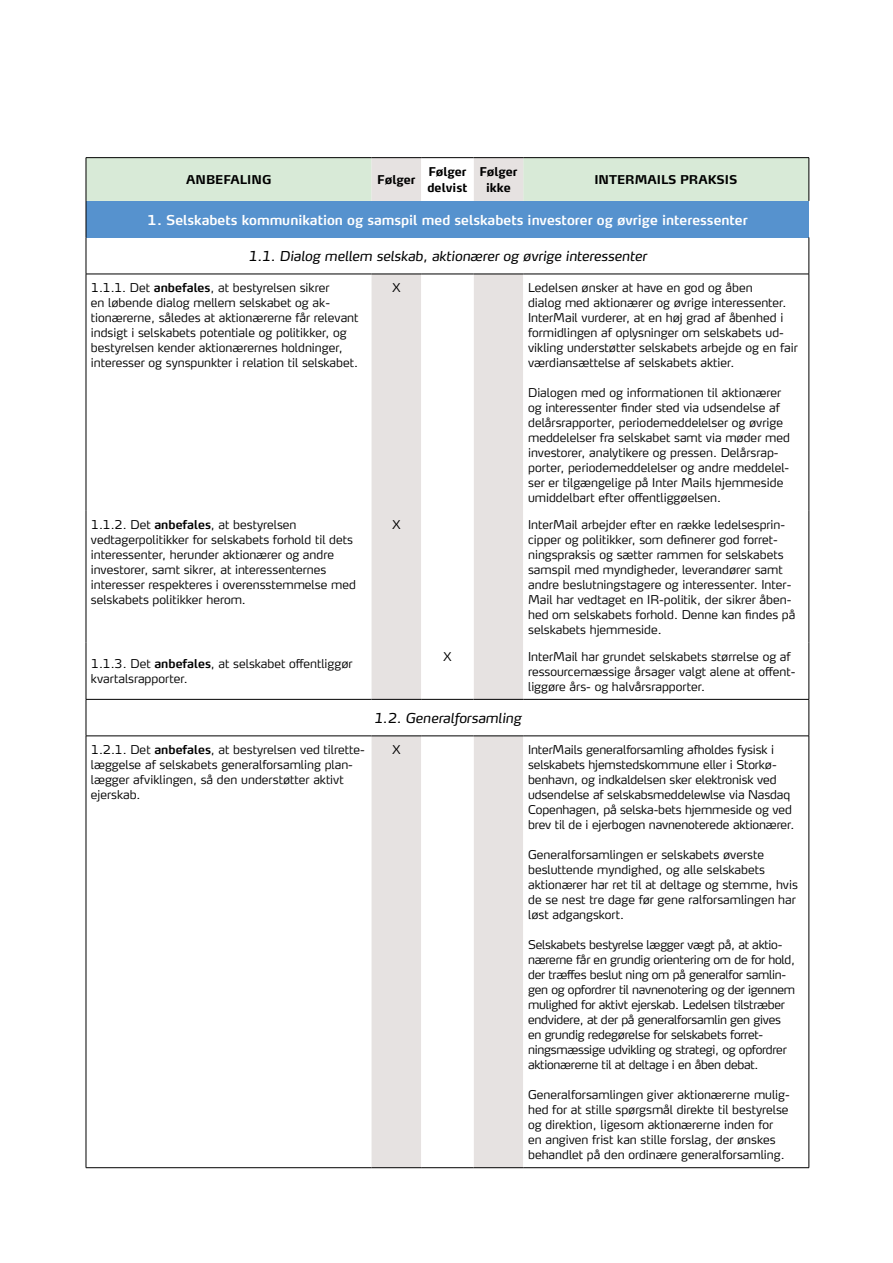
<style>
.page{position:relative;width:893px;height:1263px;background:#fff}
.page>*{position:absolute;margin:0;border:0;box-sizing:border-box;transform-origin:0 0}
.t1{font:600 13.5px "Max TF";color:#fff}
.t2{font:italic 13.5px "Max TF";color:#000}
.t3{font:300 12px/15px "Max TF";color:#000}
.t4{font:300 12px/15px "Max TF";letter-spacing:-.02em;color:#000}
.t5{font:700 12px/16.5px "Max TF";color:#000}
.s1{font-weight:600}
</style>
<div class="page">
<div style="left:87px;top:158px;width:722px;height:43px;background:#d8ead7"></div>
<svg style="left:372px;top:158px;width:151px;height:1009px;background:#e7e3e2"></svg>
<svg style="left:421px;top:158px;width:53px;height:1009px"></svg>
<div style="left:86px;top:201px;width:723px;height:36px;background:#5692ce"></div>
<svg style="left:523px;top:275px;width:286px;height:892px"></svg>
<hr style="left:86px;top:1167px;width:286px;height:1px;background:#000">
<hr style="left:372px;top:1167px;width:49px;height:1px;background:#000">
<hr style="left:421px;top:1167px;width:53px;height:1px;background:#000">
<hr style="left:474px;top:1167px;width:49px;height:1px;background:#000">
<hr style="left:523px;top:1167px;width:286px;height:1px;background:#000">
<hr style="left:86px;top:699px;width:286px;height:1px;background:#000">
<hr style="left:372px;top:699px;width:49px;height:1px;background:#000">
<hr style="left:421px;top:699px;width:53px;height:1px;background:#000">
<hr style="left:474px;top:699px;width:49px;height:1px;background:#000">
<hr style="left:523px;top:699px;width:286px;height:1px;background:#000">
<hr style="left:86px;top:736px;width:286px;height:1px;background:#000">
<hr style="left:372px;top:736px;width:49px;height:1px;background:#000">
<hr style="left:421px;top:736px;width:53px;height:1px;background:#000">
<hr style="left:474px;top:736px;width:49px;height:1px;background:#000">
<hr style="left:523px;top:736px;width:286px;height:1px;background:#000">
<hr style="left:86px;top:274px;width:286px;height:1px;background:#000">
<hr style="left:372px;top:274px;width:49px;height:1px;background:#000">
<hr style="left:421px;top:274px;width:53px;height:1px;background:#000">
<hr style="left:474px;top:274px;width:49px;height:1px;background:#000">
<hr style="left:523px;top:274px;width:286px;height:1px;background:#000">
<hr style="left:86px;top:157px;width:286px;height:1px;background:#000">
<hr style="left:372px;top:157px;width:49px;height:1px;background:#000">
<hr style="left:421px;top:157px;width:53px;height:1px;background:#000">
<hr style="left:474px;top:157px;width:49px;height:1px;background:#000">
<hr style="left:523px;top:157px;width:286px;height:1px;background:#000">
<hr style="left:86px;top:158px;width:1px;height:43px;background:#000">
<hr style="left:809px;top:158px;width:1px;height:43px;background:#000">
<hr style="left:86px;top:237px;width:1px;height:37px;background:#000">
<hr style="left:809px;top:237px;width:1px;height:37px;background:#000">
<hr style="left:86px;top:274px;width:1px;height:237px;background:#000">
<hr style="left:809px;top:274px;width:1px;height:237px;background:#000">
<hr style="left:86px;top:511px;width:1px;height:131px;background:#000">
<hr style="left:809px;top:511px;width:1px;height:131px;background:#000">
<hr style="left:86px;top:642px;width:1px;height:57px;background:#000">
<hr style="left:809px;top:642px;width:1px;height:57px;background:#000">
<hr style="left:86px;top:699px;width:1px;height:37px;background:#000">
<hr style="left:809px;top:699px;width:1px;height:37px;background:#000">
<hr style="left:86px;top:736px;width:1px;height:431px;background:#000">
<hr style="left:809px;top:736px;width:1px;height:431px;background:#000">
<hr style="left:86px;top:201px;width:1px;height:36px;background:#000">
<p class="t5" style="left:186px;top:171px;width:87px">ANBEFALING</p>
<p class="t5" style="left:377px;top:171px;width:40px">Følger</p>
<p class="t5" style="left:427px;top:163px;width:41px">Følger delvist</p>
<p class="t5" style="left:479px;top:163px;width:40px;text-align:center">Følger ikke</p>
<p class="t5" style="left:594px;top:171px;width:145px">INTERMAILS PRAKSIS</p>
<p class="t1" style="left:147px;top:211px;width:602px">1. Selskabets kommunikation og samspil med selskabets investorer og øvrige interessenter</p>
<p class="t2" style="left:248px;top:248px;width:400px">1.1. Dialog mellem selskab, aktionærer og øvrige interessenter</p>
<p class="t3" style="left:91px;top:280px;width:269px">1.1.1. Det <span class="s1">anbefales</span>, at bestyrelsen sikrer<br>en løbende dialog mellem selskabet og ak&shy;tionærerne, således at aktionærerne får relevant indsigt i selskabets potentiale og politikker, og bestyrelsen kender aktionærernes holdninger, interesser og synspunkter i relation til selskabet.</p>
<p class="t3" style="left:392px;top:280px;width:9px">X</p>
<p class="t3" style="left:528px;top:280px;width:271px">Ledelsen ønsker at have en god og åben<br>dialog med aktionærer og øvrige interessenter.<br>InterMail vurderer, at en høj grad af åbenhed i formidlingen af oplysninger om selskabets ud&shy;vikling understøtter selskabets arbejde og en fair værdiansættelse af selskabets aktier.</p>
<p class="t3" style="left:528px;top:385px;width:263px">Dialogen med og informationen til aktionærer og interessenter finder sted via udsendelse af delårsrapporter, periodemeddelelser og øvrige meddelelser fra selskabet samt via møder med investorer, analytikere og pressen. Delårsrap&shy;porter, periodemeddelelser og andre meddelel&shy;ser er tilgængelige på Inter Mails hjemmeside umiddelbart efter offentliggøelsen.</p>
<p class="t3" style="left:91px;top:517px;width:267px">1.1.2. Det <span class="s1">anbefales</span>, at bestyrelsen vedtagerpolitikker for selskabets forhold til dets interessenter, herunder aktionærer og andre investorer, samt sikrer, at interessenternes interesser respekteres i overensstemmelse med selskabets politikker herom.</p>
<p class="t3" style="left:392px;top:517px;width:9px">X</p>
<p class="t3" style="left:528px;top:517px;width:269px">InterMail arbejder efter en række ledelsesprin&shy;cipper og politikker, som definerer god forret&shy;ningspraksis og sætter rammen for selskabets samspil med myndigheder, leverandører samt andre beslutningstagere og interessenter. Inter-Mail har vedtaget en IR-politik, der sikrer åben&shy;hed om selskabets forhold. Denne kan findes på selskabets hjemmeside.</p>
<p class="t3" style="left:91px;top:656px;width:263px">1.1.3. Det <span class="s1">anbefales</span>, at selskabet offentliggør kvartalsrapporter.</p>
<p class="t3" style="left:443px;top:649px;width:9px">X</p>
<p class="t3" style="left:528px;top:649px;width:269px">InterMail har grundet selskabets størrelse og af ressourcemæssige årsager valgt alene at offent&shy;liggøre års- og halvårsrapporter.</p>
<p class="t2" style="left:374px;top:710px;width:149px">1.2. Generalforsamling</p>
<p class="t3" style="left:91px;top:742px;width:275px">1.2.1. Det <span class="s1">anbefales</span>, at bestyrelsen ved tilrette&shy;læggelse af selskabets generalforsamling plan&shy;lægger afviklingen, så den understøtter aktivt ejerskab.</p>
<p class="t3" style="left:392px;top:742px;width:9px">X</p>
<p class="t3" style="left:528px;top:742px;width:268px">InterMails generalforsamling afholdes fysisk i selskabets hjemstedskommune eller i Storkø&shy;benhavn, og indkaldelsen sker elektronisk ved udsendelse af selskabsmeddelewlse via Nasdaq Copenhagen, på selska-bets hjemmeside og ved brev til de i ejerbogen navnenoterede aktionærer.</p>
<p class="t3" style="left:528px;top:847px;width:271px">Generalforsamlingen er selskabets øverste besluttende myndighed, og alle selskabets aktionærer har ret til at deltage og stemme, hvis de se nest tre dage før gene ralforsamlingen har løst adgangskort.</p>
<p class="t4" style="left:528px;top:937px;width:269px">Selskabets bestyrelse lægger vægt på, at aktio&shy;nærerne får en grundig orientering om de for hold, der træffes beslut ning om på generalfor samlin&shy;gen og opfordrer til navnenotering og der igennem mulighed for aktivt ejerskab. Ledelsen tilstræber endvidere, at der på generalforsamlin gen gives en grundig redegørelse for selskabets forret&shy;ningsmæssige udvikling og strategi, og opfordrer aktionærerne til at deltage i en åben debat.</p>
<p class="t3" style="left:528px;top:1087px;width:263px">Generalforsamlingen giver aktionærerne mulig&shy;hed for at stille spørgsmål direkte til bestyrelse og direktion, ligesom aktionærerne inden for<br>en angiven frist kan stille forslag, der ønskes behandlet på den ordinære generalforsamling.</p>
</div>
